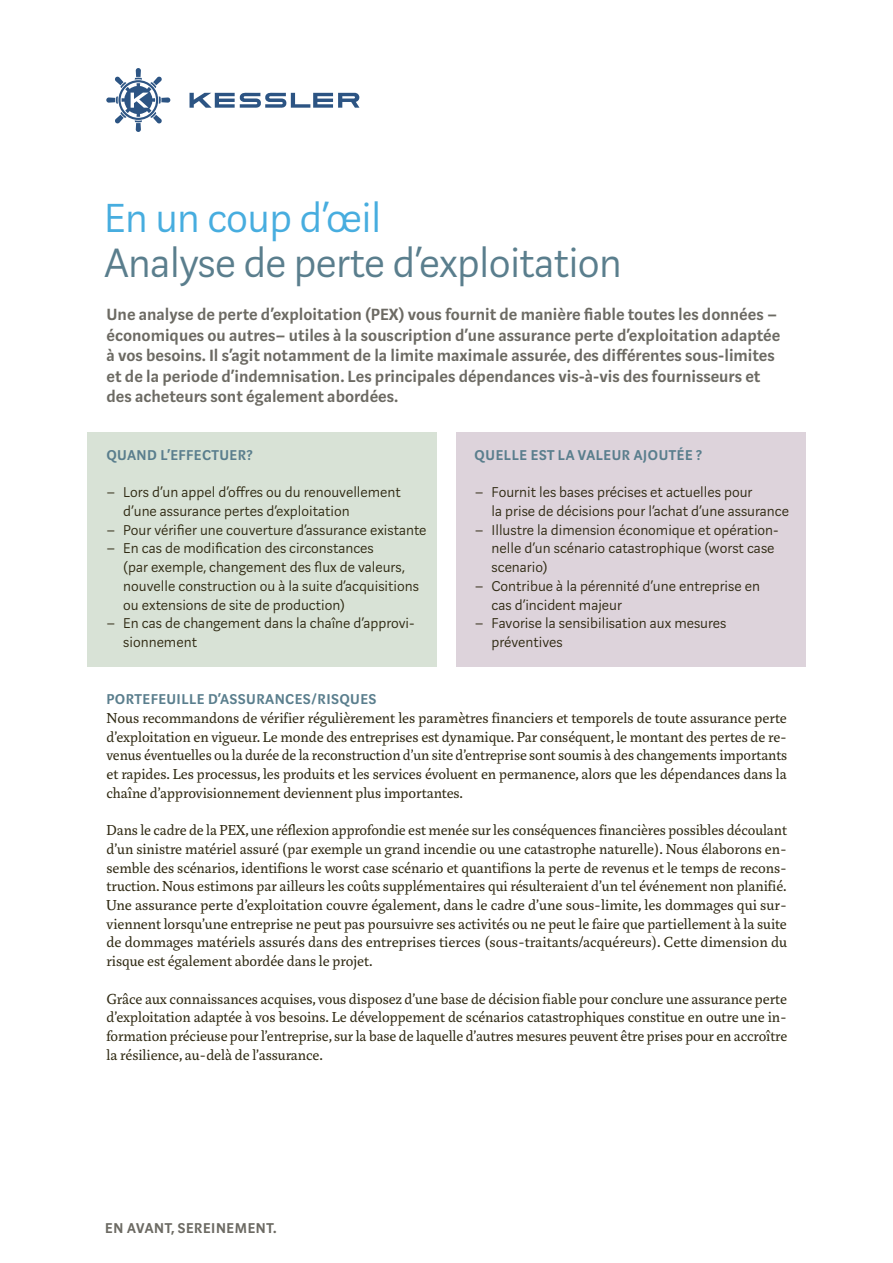
<style>
.page{position:relative;width:893px;height:1263px;background:#fff}
.page>*{position:absolute;margin:0;border:0;box-sizing:border-box;transform-origin:0 0}
.t1{font:300 45px "Marat Sans KS";letter-spacing:-.015em;color:#5a7e8d}
.t2{font:300 45px "Marat Sans KS";letter-spacing:-.015em;color:#47addf}
.t3{font:600 18px/20.4px "Marat Sans KS";color:#6c6a63}
.t4{font:15.75px/18.8px "Marat KS";color:#2f2912;text-align:justify}
.t5{font:300 15.75px/18.8px "Marat Sans KS";color:#2f2912}
.t6{font:600 15.75px "Marat Sans KS";letter-spacing:.025em;color:#5a7e8d}
.t7{font:600 15.75px "Marat Sans";letter-spacing:.04em;color:#5a7e8d}
.t8{font:600 15.75px "Marat Sans";letter-spacing:.04em;color:#6c6a63}
.s1{font-family:"Marat KS";font-weight:400}
</style>
<div class="page">
<svg style="left:190px;top:92px;width:169px;height:16px"></svg>
<svg style="left:106px;top:68px;width:64px;height:64px"></svg>
<div style="left:456px;top:432px;width:349px;height:235px;background:#ddd3db"></div>
<div style="left:88px;top:432px;width:349px;height:235px;background:#d8e2d6"></div>
<h1 class="t2" style="left:104px;top:195px;width:279px">En un coup d’œil</h1>
<h1 class="t1" style="left:104px;top:240px;width:519px">Analyse de perte d’exploitation</h1>
<p class="t3" style="left:107px;top:305px;width:675px">Une analyse de perte d’exploitation (PEX) vous fournit de manière fiable toutes les données – économiques ou autres– utiles à la souscription d’une assurance perte d’exploitation adaptée à vos besoins. Il s’agit notamment de la limite maximale assurée, des différentes sous-limites et de la periode d’indemnisation. Les principales dépendances vis-à-vis des fournisseurs et des acheteurs sont également abordées.</p>
<p class="t6" style="left:106px;top:447px;width:148px">QUAND L’EFFECTUER?</p>
<p class="t5" style="left:123px;top:483px;width:279px;text-indent:-17px"><span class="s1">–</span> Lors d’un appel d’offres ou du renouvellement d’une assurance pertes d’exploitation</p>
<p class="t5" style="left:106px;top:521px;width:322px"><span class="s1">–</span> Pour vérifier une couverture d’assurance existante</p>
<p class="t5" style="left:123px;top:539px;width:297px;text-indent:-17px"><span class="s1">–</span> En cas de modification des circonstances<br>(par exemple, changement des flux de valeurs, nouvelle construction ou à la suite d’acquisitions ou extensions de site de production)</p>
<p class="t5" style="left:123px;top:614px;width:293px;text-indent:-17px"><span class="s1">–</span> En cas de changement dans la chaîne d’approvi&shy;sionnement</p>
<p class="t7" style="left:475px;top:447px;width:229px">QUELLE EST LA VALEUR AJOUTÉE ?</p>
<p class="t5" style="left:492px;top:483px;width:299px;text-indent:-17px"><span class="s1">–</span> Fournit les bases précises et actuelles pour<br>la prise de décisions pour l’achat d’une assurance</p>
<p class="t5" style="left:492px;top:521px;width:289px;text-indent:-17px"><span class="s1">–</span> Illustre la dimension économique et opération&shy;nelle d’un scénario catastrophique (worst case scenario)</p>
<p class="t5" style="left:492px;top:577px;width:270px;text-indent:-17px"><span class="s1">–</span> Contribue à la pérennité d’une entreprise en cas d’incident majeur</p>
<p class="t5" style="left:492px;top:614px;width:236px;text-indent:-17px"><span class="s1">–</span> Favorise la sensibilisation aux mesures préventives</p>
<p class="t6" style="left:107px;top:691px;width:271px">PORTEFEUILLE D’ASSURANCES/RISQUES</p>
<p class="t4" style="left:107px;top:709px;width:682px">Nous recommandons de vérifier régulièrement les paramètres financiers et temporels de toute assurance perte d’exploitation en vigueur. Le monde des entreprises est dynamique. Par conséquent, le montant des pertes de re&shy;venus éventuelles ou la durée de la reconstruction d’un site d’entreprise sont soumis à des changements importants et rapides. Les processus, les produits et les services évoluent en permanence, alors que les dépendances dans la chaîne d’approvisionnement deviennent plus importantes.</p>
<p class="t4" style="left:107px;top:821px;width:682px">Dans le cadre de la PEX, une réflexion approfondie est menée sur les conséquences financières possibles découlant d’un sinistre matériel assuré (par exemple un grand incendie ou une catastrophe naturelle). Nous élaborons en&shy;semble des scénarios, identifions le worst case scénario et quantifions la perte de revenus et le temps de recons&shy;truction. Nous estimons par ailleurs les coûts supplémentaires qui résulteraient d’un tel événement non planifié.<br>Une assurance perte d’exploitation couvre également, dans le cadre d’une sous-limite, les dommages qui sur&shy;viennent lorsqu’une entreprise ne peut pas poursuivre ses activités ou ne peut le faire que partiellement à la suite de dommages matériels assurés dans des entreprises tierces (sous-traitants/acquéreurs). Cette dimension du risque est également abordée dans le projet.</p>
<p class="t4" style="left:107px;top:989px;width:682px">Grâce aux connaissances acquises, vous disposez d’une base de décision fiable pour conclure une assurance perte d’exploitation adaptée à vos besoins. Le développement de scénarios catastrophiques constitue en outre une in&shy;formation précieuse pour l’entreprise, sur la base de laquelle d’autres mesures peuvent être prises pour en accroître la résilience, au-delà de l’assurance.</p>
<p class="t8" style="left:105px;top:1220px;width:173px">EN AVANT, SEREINEMENT.</p>
</div>
